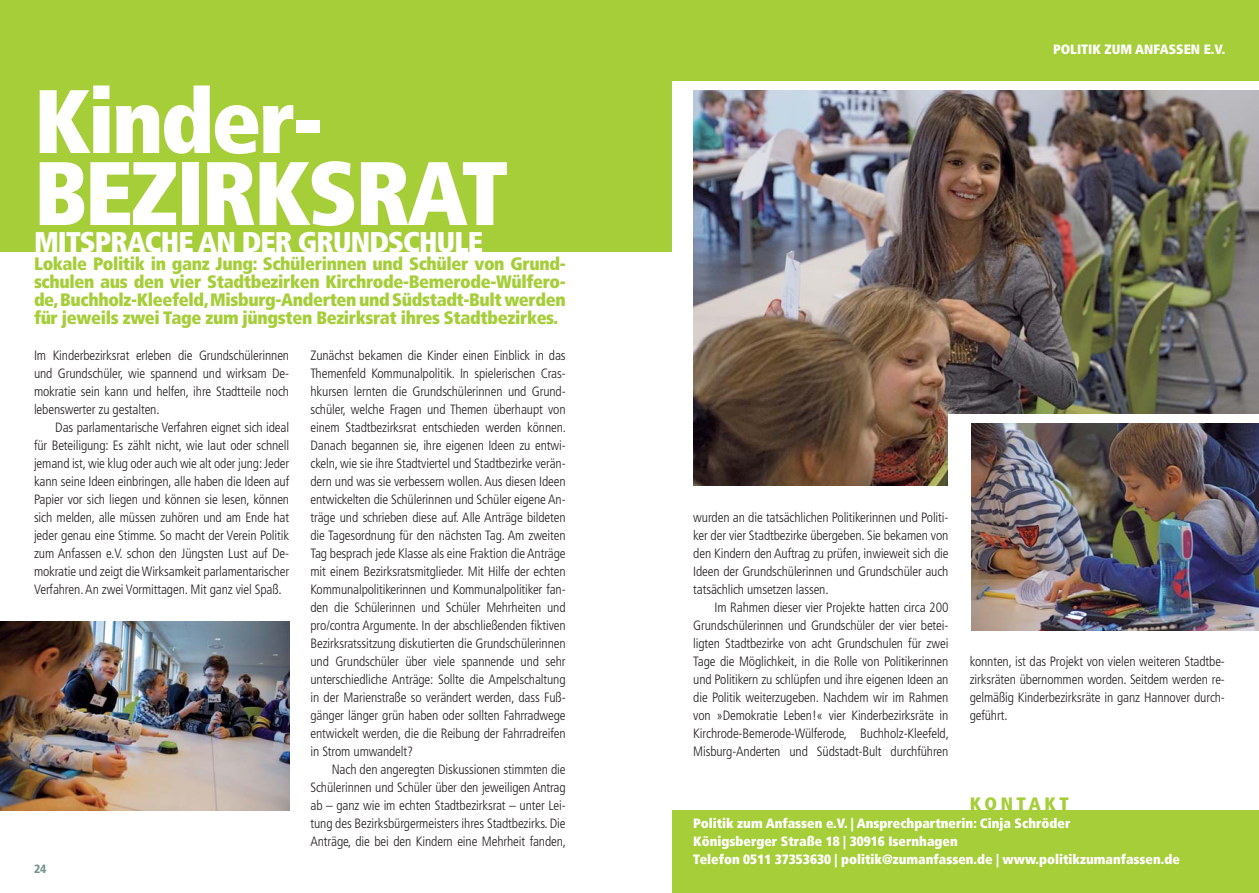
<style>
.page{position:relative;width:1259px;height:893px;background:#fff}
.page>*{position:absolute;margin:0;border:0;box-sizing:border-box;transform-origin:0 0}
.t1{font:900 condensed 90px/72px "Frutiger";letter-spacing:-.03em;color:#fff}
.t2{font:900 condensed 28.5px "Frutiger";letter-spacing:-.03em;color:#fff}
.t3{font:900 condensed 18px/18px "Frutiger";letter-spacing:-.02em;color:#a6ce39;text-align:justify}
.t4{font:900 condensed 18px "Frutiger";letter-spacing:.2em;color:#a6ce39}
.t5{font:300 condensed 13.5px/18px "Frutiger";letter-spacing:-.01em;color:#231f20;text-align:justify}
.t6{font:900 condensed 13.5px/18px "Frutiger";color:#fff}
.t7{font:900 condensed 12px "Frutiger";color:#74938a}
</style>
<div class="page">
<div style="left:0;top:0;width:1259px;height:252px;background:#a6ce39"></div>
<div style="left:672px;top:81px;width:587px;height:321px;background:#fff"></div>
<img style="left:693px;top:90px;width:566px;height:396px">
<div style="left:672px;top:810px;width:587px;height:83px;background:#a6ce39"></div>
<div style="left:948px;top:414px;width:311px;height:171px;background:#fff"></div>
<img style="left:971px;top:423px;width:288px;height:207px">
<img style="left:0;top:621px;width:289px;height:189px">
<h1 class="t1" style="left:34px;top:93px;width:476px">Kinder-<br>BEZIRKSRAT</h1>
<h2 class="t2" style="left:34px;top:231px;width:450px">MITSPRACHE AN DER GRUNDSCHULE</h2>
<p class="t3" style="left:34px;top:256px;width:533px">Lokale Politik in ganz Jung: Schülerinnen und Schüler von Grund&shy;schulen aus den vier Stadtbezirken Kirchrode-Bemerode-Wülfero&shy;de, Buchholz-Kleefeld, Misburg-Anderten und Südstadt-Bult werden für jeweils zwei Tage zum jüngsten Bezirksrat ihres Stadtbezirkes.</p>
<p class="t5" style="left:34px;top:347px;width:257px">Im Kinderbezirksrat erleben die Grundschülerinnen und Grundschüler, wie spannend und wirksam De&shy;mokratie sein kann und helfen, ihre Stadtteile noch lebenswerter zu gestalten.</p>
<p class="t5" style="left:34px;top:419px;width:257px;text-indent:21px">Das parlamentarische Verfahren eignet sich ideal für Beteiligung: Es zählt nicht, wie laut oder schnell jemand ist, wie klug oder auch wie alt oder jung: Jeder kann seine Ideen einbringen, alle haben die Ideen auf Papier vor sich liegen und können sie lesen, können sich melden, alle müssen zuhören und am Ende hat jeder genau eine Stimme. So macht der Verein Politik zum Anfassen e.V. schon den Jüngsten Lust auf De&shy;mokratie und zeigt die Wirksamkeit parlamentarischer Verfahren. An zwei Vormittagen. Mit ganz viel Spaß.</p>
<p class="t7" style="left:34px;top:864px;width:14px">24</p>
<p class="t5" style="left:310px;top:347px;width:257px">Zunächst bekamen die Kinder einen Einblick in das Themenfeld Kommunalpolitik. In spielerischen Cras&shy;hkursen lernten die Grundschülerinnen und Grund&shy;schüler, welche Fragen und Themen überhaupt von einem Stadtbezirksrat entschieden werden können.<br>Danach begannen sie, ihre eigenen Ideen zu entwi&shy;ckeln, wie sie ihre Stadtviertel und Stadtbezirke verän&shy;dern und was sie verbessern wollen. Aus diesen Ideen entwickelten die Schülerinnen und Schüler eigene An&shy;träge und schrieben diese auf. Alle Anträge bildeten die Tagesordnung für den nächsten Tag. Am zweiten Tag besprach jede Klasse als eine Fraktion die Anträge mit einem Bezirksratsmitglieder. Mit Hilfe der echten Kommunalpolitikerinnen und Kommunalpolitiker fan&shy;den die Schülerinnen und Schüler Mehrheiten und pro/contra Argumente. In der abschließenden fiktiven Bezirksratssitzung diskutierten die Grundschülerinnen und Grundschüler über viele spannende und sehr unterschiedliche Anträge: Sollte die Ampelschaltung in der Marienstraße so verändert werden, dass Fuß&shy;gänger länger grün haben oder sollten Fahrradwege entwickelt werden, die die Reibung der Fahrradreifen in Strom umwandelt?</p>
<p class="t5" style="left:310px;top:761px;width:257px;text-indent:21px">Nach den angeregten Diskussionen stimmten die Schülerinnen und Schüler über den jeweiligen Antrag ab – ganz wie im echten Stadtbezirksrat – unter Lei&shy;tung des Bezirksbürgermeisters ihres Stadtbezirks. Die Anträge, die bei den Kindern eine Mehrheit fanden,</p>
<p class="t6" style="left:1053px;top:41px;width:174px">POLITIK ZUM ANFASSEN E.V.</p>
<p class="t5" style="left:693px;top:509px;width:257px">wurden an die tatsächlichen Politikerinnen und Politi&shy;ker der vier Stadtbezirke übergeben. Sie bekamen von den Kindern den Auftrag zu prüfen, inwieweit sich die Ideen der Grundschülerinnen und Grundschüler auch tatsächlich umsetzen lassen.</p>
<p class="t5" style="left:693px;top:599px;width:257px;text-indent:21px">Im Rahmen dieser vier Projekte hatten circa 200<br>Grundschülerinnen und Grundschüler der vier betei&shy;ligten Stadtbezirke von acht Grundschulen für zwei Tage die Möglichkeit, in die Rolle von Politikerinnen und Politikern zu schlüpfen und ihre eigenen Ideen an die Politik weiterzugeben. Nachdem wir im Rahmen von »Demokratie Leben!« vier Kinderbezirksräte in Kirchrode-Bemerode-Wülferode, Buchholz-Kleefeld, Misburg-Anderten und Südstadt-Bult durchführen</p>
<p class="t5" style="left:969px;top:653px;width:257px">konnten, ist das Projekt von vielen weiteren Stadtbe&shy;zirksräten übernommen worden. Seitdem werden re&shy;gelmäßig Kinderbezirksräte in ganz Hannover durch&shy;geführt.</p>
<h3 class="t4" style="left:969px;top:796px;width:100px">KONTAKT</h3>
<p class="t6" style="left:693px;top:815px;width:488px">Politik zum Anfassen e.V. | Ansprechpartnerin: Cinja Schröder<br>Königsberger Straße 18 | 30916 Isernhagen<br>Telefon 0511 37353630 | politik@zumanfassen.de | www.politikzumanfassen.de</p>
</div>
